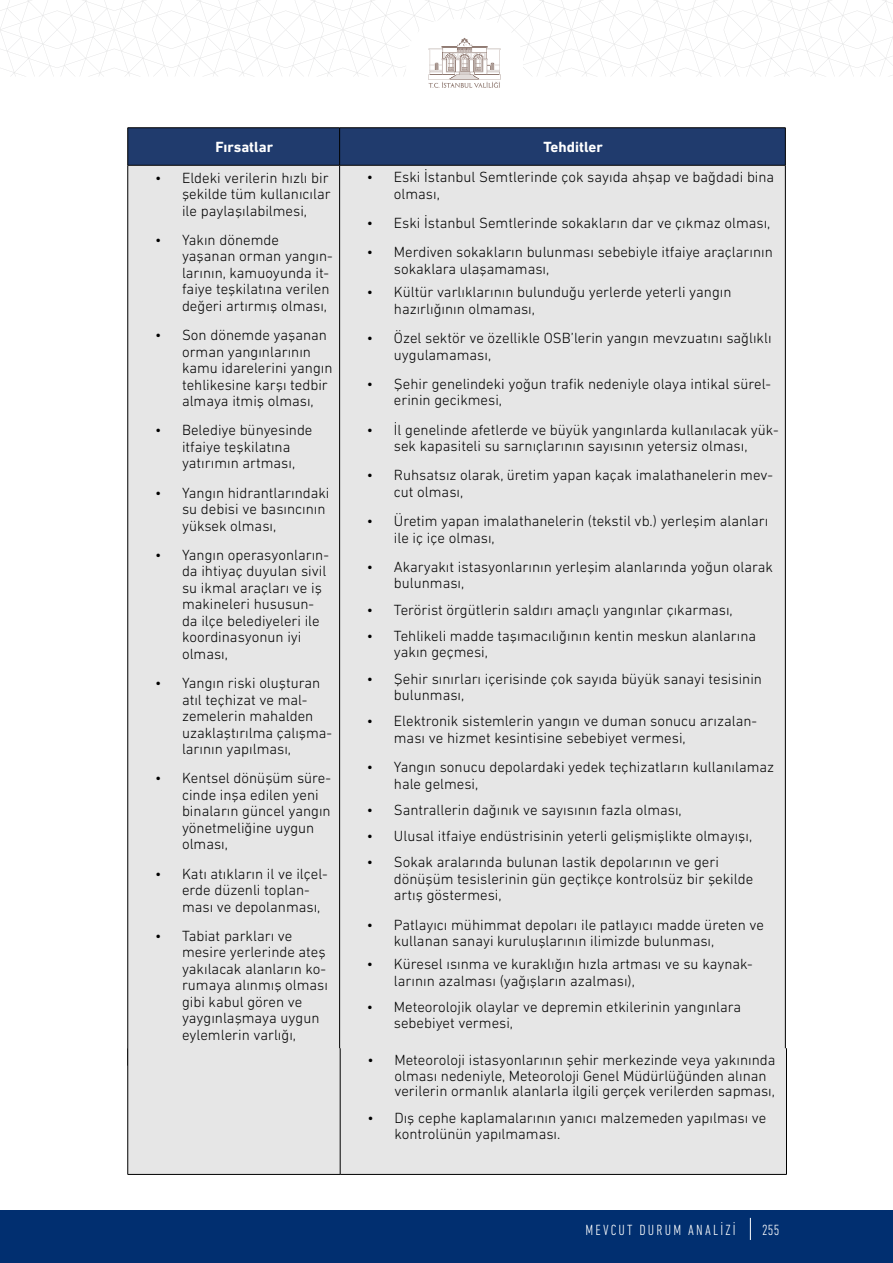
<style>
.page{position:relative;width:893px;height:1263px;background:#fff}
.page>*{position:absolute;margin:0;border:0;box-sizing:border-box;transform-origin:0 0}
.t1{font:300 15px/16.5px "DIN Next LT Pro";color:#000}
.t2{font:300 condensed 15px "DIN Next LT Pro";letter-spacing:.145em;color:#fff}
.t3{font:700 15px "DIN Next LT Pro";color:#fff}
</style>
<div class="page">
<div style="left:0;top:1210px;width:893px;height:53px;background:#012f70"></div>
<svg style="left:750px;top:1218px;width:1px;height:22px"></svg>
<svg style="left:0;top:0;width:893px;height:88px"></svg>
<div style="left:128px;top:128px;width:657px;height:37px;background:#203b6d"></div>
<div style="left:128px;top:166px;width:657px;height:882px;background:#e6e6e6"></div>
<hr style="left:127px;top:165px;width:1px;height:900px;background:#000">
<hr style="left:339px;top:165px;width:1px;height:900px;background:#000">
<hr style="left:785px;top:165px;width:1px;height:900px;background:#000">
<hr style="left:128px;top:127px;width:212px;height:1px;background:#000">
<hr style="left:127px;top:128px;width:1px;height:37px;background:#000">
<hr style="left:340px;top:127px;width:445px;height:1px;background:#000">
<hr style="left:339px;top:128px;width:1px;height:37px;background:#000">
<hr style="left:785px;top:128px;width:1px;height:37px;background:#000">
<hr style="left:128px;top:165px;width:212px;height:1px;background:#000">
<hr style="left:340px;top:165px;width:445px;height:1px;background:#000">
<div style="left:128px;top:1048px;width:658px;height:126px;background:#e6e6e6"></div>
<hr style="left:127px;top:1048px;width:1px;height:126px;background:#000">
<hr style="left:340px;top:1048px;width:1px;height:126px;background:#000">
<hr style="left:786px;top:1048px;width:1px;height:126px;background:#000">
<hr style="left:128px;top:1174px;width:212px;height:1px;background:#000">
<hr style="left:340px;top:1174px;width:447px;height:1px;background:#000">
<p class="t3" style="left:216px;top:138px;width:59px">Fırsatlar</p>
<p class="t3" style="left:543px;top:138px;width:61px">Tehditler</p>
<p class="t1" style="left:182px;top:169px;width:150px;text-indent:-27px">• Eldeki verilerin hızlı bir şekilde tüm kullanıcılar ile paylaşılabilmesi,</p>
<p class="t1" style="left:182px;top:231px;width:152px;text-indent:-27px">• Yakın dönemde yaşanan orman yangın&shy;larının, kamuoyunda it&shy;faiye teşkilatına verilen değeri artırmış olması,</p>
<p class="t1" style="left:182px;top:327px;width:152px;text-indent:-27px">• Son dönemde yaşanan orman yangınlarının kamu idarelerini yangın tehlikesine karşı tedbir almaya itmiş olması,</p>
<p class="t1" style="left:182px;top:422px;width:132px;text-indent:-27px">• Belediye bünyesinde itfaiye teşkilatına yatırımın artması,</p>
<p class="t1" style="left:182px;top:484px;width:149px;text-indent:-27px">• Yangın hidrantlarındaki su debisi ve basıncının yüksek olması,</p>
<p class="t1" style="left:182px;top:546px;width:148px;text-indent:-27px">• Yangın operasyonların&shy;da ihtiyaç duyulan sivil su ikmal araçları ve iş makineleri hususun&shy;da ilçe belediyeleri ile koordinasyonun iyi olması,</p>
<p class="t1" style="left:182px;top:675px;width:152px;text-indent:-27px">• Yangın riski oluşturan atıl teçhizat ve mal&shy;zemelerin mahalden uzaklaştırılma çalışma&shy;larının yapılması,</p>
<p class="t1" style="left:182px;top:770px;width:151px;text-indent:-27px">• Kentsel dönüşüm süre&shy;cinde inşa edilen yeni binaların güncel yangın yönetmeliğine uygun olması,</p>
<p class="t1" style="left:182px;top:865px;width:147px;text-indent:-27px">• Katı atıkların il ve ilçel&shy;erde düzenli toplan&shy;ması ve depolanması,</p>
<p class="t1" style="left:182px;top:927px;width:148px;text-indent:-27px">• Tabiat parkları ve mesire yerlerinde ateş yakılacak alanların ko&shy;rumaya alınmış olması gibi kabul gören ve yaygınlaşmaya uygun eylemlerin varlığı,</p>
<p class="t1" style="left:394px;top:169px;width:382px;text-indent:-27px">• Eski İstanbul Semtlerinde çok sayıda ahşap ve bağdadi bina olması,</p>
<p class="t1" style="left:367px;top:215px;width:405px">• Eski İstanbul Semtlerinde sokakların dar ve çıkmaz olması,</p>
<p class="t1" style="left:394px;top:244px;width:380px;text-indent:-27px">• Merdiven sokakların bulunması sebebiyle itfaiye araçlarının sokaklara ulaşamaması,</p>
<p class="t1" style="left:394px;top:284px;width:339px;text-indent:-27px">• Kültür varlıklarının bulunduğu yerlerde yeterli yangın hazırlığının olmaması,</p>
<p class="t1" style="left:394px;top:329px;width:379px;text-indent:-27px">• Özel sektör ve özellikle OSB’lerin yangın mevzuatını sağlıklı uygulamaması,</p>
<p class="t1" style="left:394px;top:375px;width:379px;text-indent:-27px">• Şehir genelindeki yoğun trafik nedeniyle olaya intikal sürel&shy;erinin gecikmesi,</p>
<p class="t1" style="left:367px;top:421px;width:413px;text-align:center">• İl genelinde afetlerde ve büyük yangınlarda kullanılacak yük&shy;sek kapasiteli su sarnıçlarının sayısının yetersiz olması,</p>
<p class="t1" style="left:394px;top:467px;width:381px;text-indent:-27px">• Ruhsatsız olarak, üretim yapan kaçak imalathanelerin mev&shy;cut olması,</p>
<p class="t1" style="left:394px;top:512px;width:376px;text-indent:-27px">• Üretim yapan imalathanelerin (tekstil vb.) yerleşim alanları ile iç içe olması,</p>
<p class="t1" style="left:394px;top:558px;width:380px;text-indent:-27px">• Akaryakıt istasyonlarının yerleşim alanlarında yoğun olarak bulunması,</p>
<p class="t1" style="left:367px;top:601px;width:367px">• Terörist örgütlerin saldırı amaçlı yangınlar çıkarması,</p>
<p class="t1" style="left:394px;top:627px;width:364px;text-indent:-27px">• Tehlikeli madde taşımacılığının kentin meskun alanlarına yakın geçmesi,</p>
<p class="t1" style="left:394px;top:670px;width:370px;text-indent:-27px">• Şehir sınırları içerisinde çok sayıda büyük sanayi tesisinin bulunması,</p>
<p class="t1" style="left:394px;top:713px;width:365px;text-indent:-27px">• Elektronik sistemlerin yangın ve duman sonucu arızalan&shy;ması ve hizmet kesintisine sebebiyet vermesi,</p>
<p class="t1" style="left:394px;top:758px;width:382px;text-indent:-27px">• Yangın sonucu depolardaki yedek teçhizatların kullanılamaz hale gelmesi,</p>
<p class="t1" style="left:367px;top:801px;width:316px">• Santrallerin dağınık ve sayısının fazla olması,</p>
<p class="t1" style="left:367px;top:827px;width:387px">• Ulusal itfaiye endüstrisinin yeterli gelişmişlikte olmayışı,</p>
<p class="t1" style="left:394px;top:854px;width:361px;text-indent:-27px">• Sokak aralarında bulunan lastik depolarının ve geri dönüşüm tesislerinin gün geçtikçe kontrolsüz bir şekilde artış göstermesi,</p>
<p class="t1" style="left:394px;top:916px;width:372px;text-indent:-27px">• Patlayıcı mühimmat depoları ile patlayıcı madde üreten ve kullanan sanayi kuruluşlarının ilimizde bulunması,</p>
<p class="t1" style="left:394px;top:956px;width:360px;text-indent:-27px">• Küresel ısınma ve kuraklığın hızla artması ve su kaynak&shy;larının azalması (yağışların azalması),</p>
<p class="t1" style="left:394px;top:999px;width:349px;text-indent:-27px">• Meteorolojik olaylar ve depremin etkilerinin yangınlara sebebiyet vermesi,</p>
<p class="t1" style="left:394px;top:1053px;width:382px;line-height:15px;text-indent:-27px">• Meteoroloji istasyonlarının şehir merkezinde veya yakınında olması nedeniyle, Meteoroloji Genel Müdürlüğünden alınan verilerin ormanlık alanlarla ilgili gerçek verilerden sapması,</p>
<p class="t1" style="left:394px;top:1110px;width:374px;text-indent:-27px">• Dış cephe kaplamalarının yanıcı malzemeden yapılması ve kontrolünün yapılmaması.</p>
<p class="t2" style="left:586px;top:1221px;width:152px">MEVCUT DURUM ANALİZİ</p>
<p class="t2" style="left:762px;top:1221px;width:19px">255</p>
</div>
